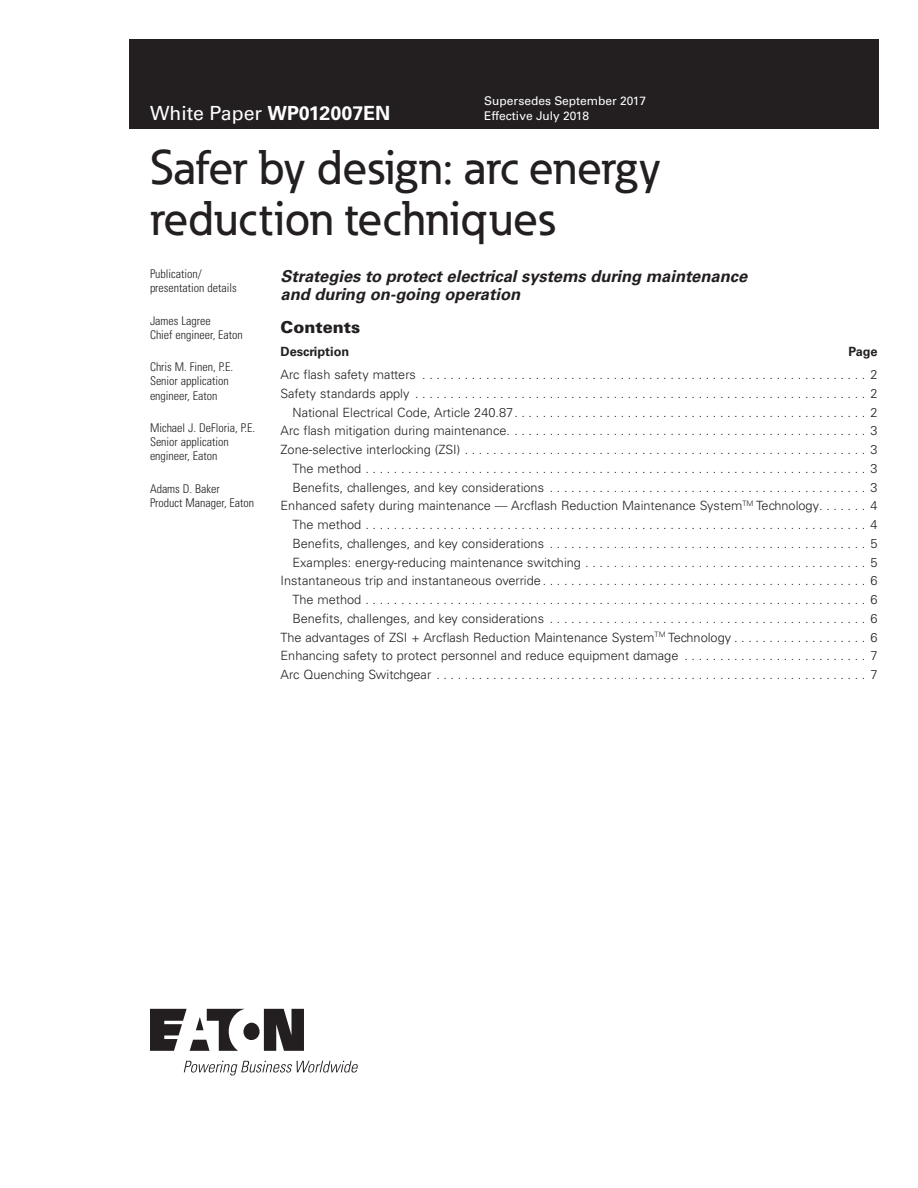
<style>
.page{position:relative;width:918px;height:1188px;background:#fff}
.page>*{position:absolute;margin:0;border:0;box-sizing:border-box;transform-origin:0 0}
._00_Product{font:500 48px/51px "Eaton";color:#231f20}
._00_Application{font:19.5px "Univers";color:#fff}
._01_Head1{font:italic 700 16.5px/18.8px "Univers";color:#231f20}
._01_Head1-2{font:900 16.5px "Univers";color:#231f20}
._10_TOC2__2_column{font:300 12.75px "Univers";color:#231f20}
._10_TOC3__2_column{font:300 12.75px "Univers";color:#231f20}
._10_TOC1{font:700 12.75px "Univers";color:#231f20}
._00_Author{font:300 condensed 12px/14.2px "Univers";color:#231f20}
.t1{font:12px/15px "Univers";color:#fff}
.s1{font-weight:700}
.s2{font-stretch:condensed}
</style>
<div class="page">
<div style="left:129px;top:39px;width:750px;height:90px;background:#231f20"></div>
<svg style="left:150px;top:1009px;width:154px;height:42px"></svg>
<svg style="left:184px;top:1061px;width:174px;height:15px"></svg>
<p class="_00_Application" style="left:150px;top:102px;width:242px">White Paper <span class="s1">WP012007EN</span></p>
<p class="t1" style="left:484px;top:93px;width:163px">Supersedes September 2017<br>Effective July 2018</p>
<p class="_00_Product" style="left:150px;top:141px;width:513px">Safer by design: arc energy reduction techniques</p>
<p class="_00_Author" style="left:150px;top:267px;width:88px">Publication/ presentation details</p>
<p class="_00_Author" style="left:150px;top:313px;width:94px">James Lagree<br>Chief engineer, Eaton</p>
<p class="_00_Author" style="left:150px;top:360px;width:85px">Chris M. Finen, P.E.<br>Senior application engineer, Eaton</p>
<p class="_00_Author" style="left:150px;top:420px;width:107px">Michael J. DeFloria, P.E.<br>Senior application engineer, Eaton</p>
<p class="_00_Author" style="left:150px;top:481px;width:106px">Adams D. Baker<br>Product Manager, Eaton</p>
<p class="_01_Head1" style="left:280px;top:267px;width:468px">Strategies to protect electrical systems during maintenance and during on-going operation</p>
<p class="_01_Head1-2" style="left:280px;top:316px;width:81px">Contents</p>
<p class="_10_TOC1" style="left:280px;top:344px;width:70px">Description</p>
<p class="_10_TOC1" style="left:848px;top:344px;width:30px">Page</p>
<p class="_10_TOC2__2_column" style="left:280px;top:367px;width:598px">Arc flash safety matters . . . . . . . . . . . . . . . . . . . . . . . . . . . . . . . . . . . . . . . . . . . . . . . . . . . . . . . . . . . . . . . 2</p>
<p class="_10_TOC2__2_column" style="left:280px;top:386px;width:598px">Safety standards apply . . . . . . . . . . . . . . . . . . . . . . . . . . . . . . . . . . . . . . . . . . . . . . . . . . . . . . . . . . . . . . . . 2</p>
<p class="_10_TOC3__2_column" style="left:292px;top:404px;width:586px">National Electrical Code, Article 240.87 . . . . . . . . . . . . . . . . . . . . . . . . . . . . . . . . . . . . . . . . . . . . . . . . . . 2</p>
<p class="_10_TOC2__2_column" style="left:280px;top:423px;width:598px">Arc flash mitigation during maintenance. . . . . . . . . . . . . . . . . . . . . . . . . . . . . . . . . . . . . . . . . . . . . . . . . . . 3</p>
<p class="_10_TOC2__2_column" style="left:280px;top:442px;width:598px">Zone-selective interlocking (ZSI) . . . . . . . . . . . . . . . . . . . . . . . . . . . . . . . . . . . . . . . . . . . . . . . . . . . . . . . . . 3</p>
<p class="_10_TOC3__2_column" style="left:292px;top:461px;width:586px">The method . . . . . . . . . . . . . . . . . . . . . . . . . . . . . . . . . . . . . . . . . . . . . . . . . . . . . . . . . . . . . . . . . . . . . . . 3</p>
<p class="_10_TOC3__2_column" style="left:292px;top:479px;width:586px">Benefits, challenges, and key considerations . . . . . . . . . . . . . . . . . . . . . . . . . . . . . . . . . . . . . . . . . . . . . 3</p>
<p class="_10_TOC2__2_column" style="left:280px;top:498px;width:598px">Enhanced safety during maintenance <span class="s2">—</span> Arcflash Reduction Maintenance System<sup>TM</sup> Technology . . . . . . . 4</p>
<p class="_10_TOC3__2_column" style="left:292px;top:517px;width:586px">The method . . . . . . . . . . . . . . . . . . . . . . . . . . . . . . . . . . . . . . . . . . . . . . . . . . . . . . . . . . . . . . . . . . . . . . . 4</p>
<p class="_10_TOC3__2_column" style="left:292px;top:536px;width:586px">Benefits, challenges, and key considerations . . . . . . . . . . . . . . . . . . . . . . . . . . . . . . . . . . . . . . . . . . . . . 5</p>
<p class="_10_TOC3__2_column" style="left:292px;top:554px;width:586px">Examples: energy-reducing maintenance switching . . . . . . . . . . . . . . . . . . . . . . . . . . . . . . . . . . . . . . . . 5</p>
<p class="_10_TOC2__2_column" style="left:280px;top:573px;width:598px">Instantaneous trip and instantaneous override . . . . . . . . . . . . . . . . . . . . . . . . . . . . . . . . . . . . . . . . . . . . . . 6</p>
<p class="_10_TOC3__2_column" style="left:292px;top:592px;width:586px">The method . . . . . . . . . . . . . . . . . . . . . . . . . . . . . . . . . . . . . . . . . . . . . . . . . . . . . . . . . . . . . . . . . . . . . . . 6</p>
<p class="_10_TOC3__2_column" style="left:292px;top:611px;width:586px">Benefits, challenges, and key considerations . . . . . . . . . . . . . . . . . . . . . . . . . . . . . . . . . . . . . . . . . . . . . 6</p>
<p class="_10_TOC2__2_column" style="left:280px;top:629px;width:598px">The advantages of ZSI + Arcflash Reduction Maintenance System<sup>TM</sup> Technology . . . . . . . . . . . . . . . . . . . 6</p>
<p class="_10_TOC2__2_column" style="left:280px;top:648px;width:598px">Enhancing safety to protect personnel and reduce equipment damage . . . . . . . . . . . . . . . . . . . . . . . . . . 7</p>
<p class="_10_TOC2__2_column" style="left:280px;top:667px;width:599px">Arc Quenching Switchgear . . . . . . . . . . . . . . . . . . . . . . . . . . . . . . . . . . . . . . . . . . . . . . . . . . . . . . . . . . . . . 7</p>
</div>
